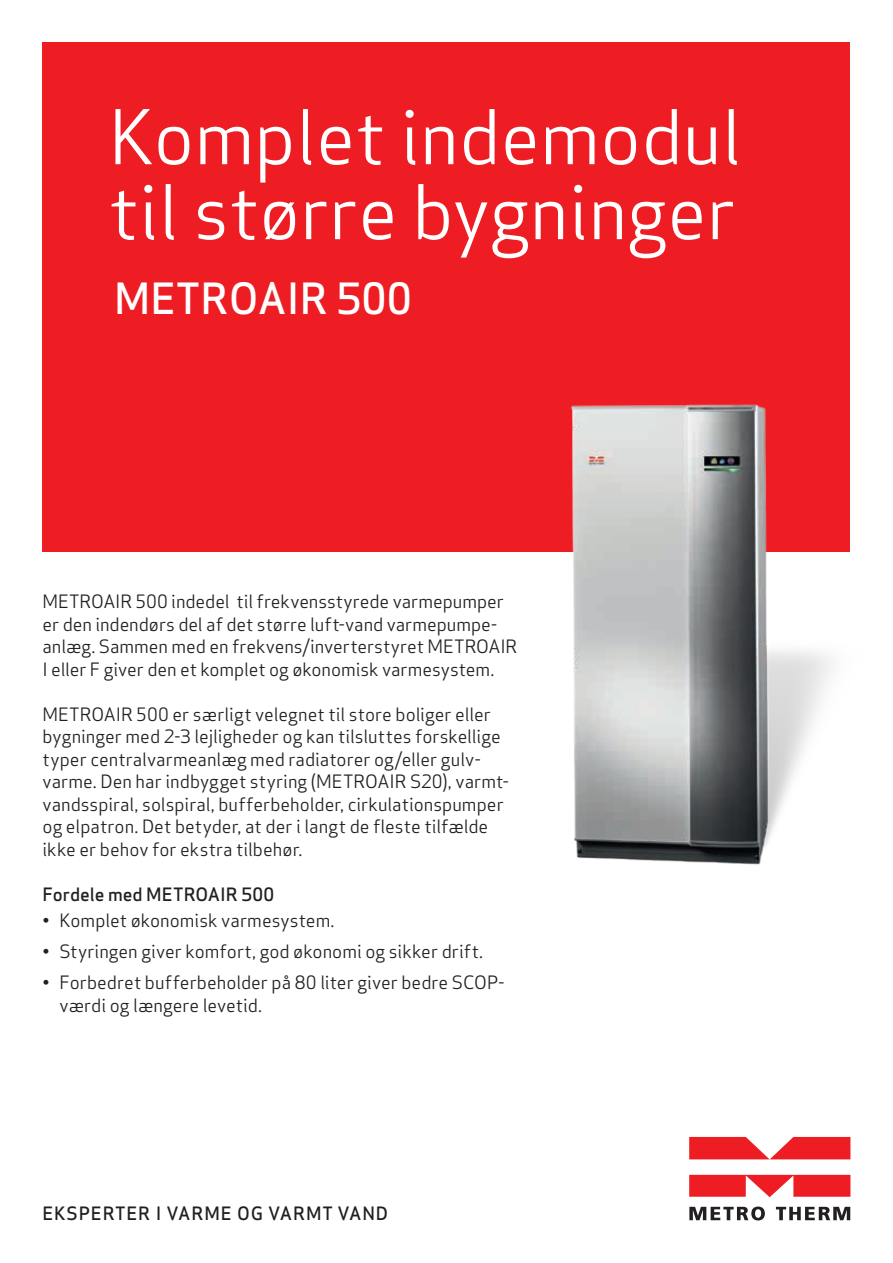
<style>
.page{position:relative;width:893px;height:1263px;background:#fff}
.page>*{position:absolute;margin:0;border:0;box-sizing:border-box;transform-origin:0 0}
.t1{font:73.5px/75px "Apex Sans";color:#fff}
.t2{font:500 42px "Apex Sans";color:#fff}
.t3{font:18px/22.5px "Apex Sans";color:#231f20}
.t4{font:500 18px "Apex Sans";letter-spacing:.05em;color:#231f20}
.t5{font:500 18px "Apex Sans";letter-spacing:.01em;color:#231f20}
</style>
<div class="page">
<div style="left:43px;top:43px;width:807px;height:509px;background:#ee1d23"></div>
<svg style="left:689px;top:1206px;width:76px;height:14px"></svg>
<svg style="left:776px;top:1207px;width:74px;height:13px"></svg>
<svg style="left:689px;top:1175px;width:161px;height:22px;background:#f03f44"></svg>
<svg style="left:689px;top:1137px;width:161px;height:22px;background:#f03f44"></svg>
<img style="left:571px;top:404px;width:261px;height:461px">
<h1 class="t1" style="left:109px;top:93px;width:634px">Komplet indemodul til større bygninger</h1>
<h2 class="t2" style="left:114px;top:261px;width:299px">METROAIR 500</h2>
<p class="t3" style="left:43px;top:589px;width:476px">METROAIR 500 indedel til frekvensstyrede varmepumper er den indendørs del af det større luft-vand varmepumpe&shy;anlæg. Sammen med en frekvens/inverterstyret METROAIR I eller F giver den et komplet og økonomisk varmesystem.</p>
<p class="t3" style="left:43px;top:701px;width:468px">METROAIR 500 er særligt velegnet til store boliger eller bygninger med 2-3 lejligheder og kan tilsluttes forskellige typer centralvarmeanlæg med radiatorer og/eller gulv&shy;varme. Den har indbygget styring (METROAIR S20), varmt&shy;vandsspiral, solspiral, bufferbeholder, cirkulationspumper og elpatron. Det betyder, at der i langt de fleste tilfælde ikke er behov for ekstra tilbehør.</p>
<p class="t5" style="left:43px;top:878px;width:233px">Fordele med METROAIR 500</p>
<p class="t3" style="left:43px;top:908px;width:294px">• Komplet økonomisk varmesystem.</p>
<p class="t3" style="left:43px;top:939px;width:442px">• Styringen giver komfort, god økonomi og sikker drift.</p>
<p class="t3" style="left:60px;top:970px;width:447px;text-indent:-17px">• Forbedret bufferbeholder på 80 liter giver bedre SCOP&shy;værdi og længere levetid.</p>
<p class="t4" style="left:43px;top:1198px;width:347px">EKSPERTER I VARME OG VARMT VAND</p>
</div>
